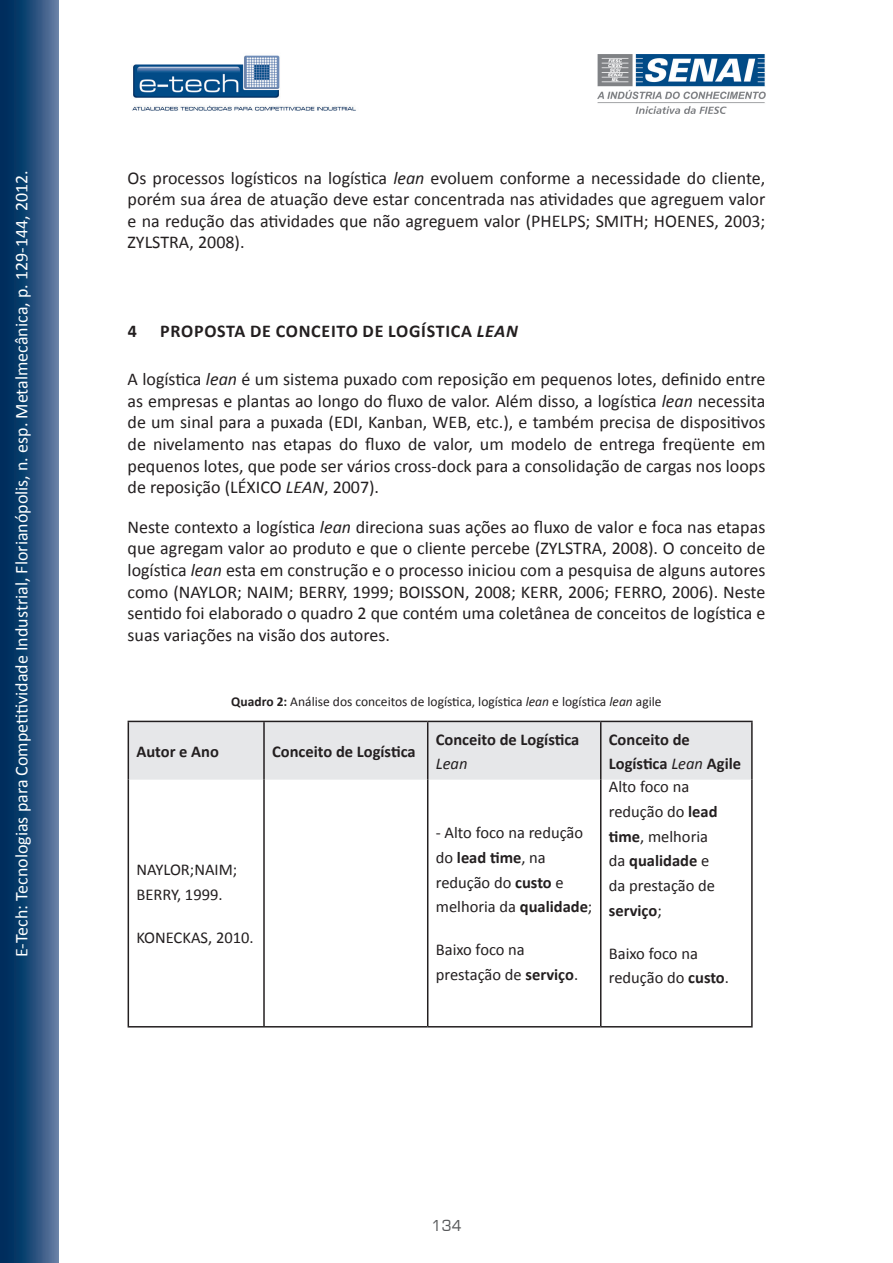
<style>
.page{position:relative;width:893px;height:1263px;background:#fff}
.page>*{position:absolute;margin:0;border:0;box-sizing:border-box;transform-origin:0 0}
.t1{font:18px/21.6px "Calibri";color:#231f20;text-align:justify}
.t2{font:18px "Calibri";color:#fff}
.Nível_01{font:700 18px "Calibri";letter-spacing:.04em;color:#231f20}
.corpo_tabela{font:16.5px/24.8px "Calibri";color:#231f20}
.corpo_tabela-2{font:700 16.5px/24.8px "Calibri";color:#231f20}
.t3{font:15px "Square 721 BT";color:#57585a}
.legenda_quadro{font:13.5px "Calibri";color:#231f20}
.s1{font-style:italic}
.s2{font-weight:700}
.s3{font-weight:400;font-style:italic}
</style>
<div class="page">
<svg style="left:0;top:0;width:58px;height:1263px;background:#214b78"></svg>
<img style="left:132px;top:55px;width:224px;height:56px">
<img style="left:597px;top:55px;width:168px;height:59px">
<div style="left:129px;top:722px;width:622px;height:58px;background:#e6e7e9"></div>
<hr style="left:128px;top:721px;width:136px;height:1px;background:#231f20">
<hr style="left:128px;top:722px;width:1px;height:58px;background:#231f20">
<hr style="left:264px;top:721px;width:164px;height:1px;background:#231f20">
<hr style="left:263px;top:722px;width:2px;height:58px;background:#231f20">
<hr style="left:428px;top:721px;width:173px;height:1px;background:#231f20">
<hr style="left:427px;top:722px;width:1px;height:58px;background:#231f20">
<hr style="left:601px;top:721px;width:152px;height:1px;background:#231f20">
<hr style="left:600px;top:722px;width:1px;height:58px;background:#231f20">
<hr style="left:751px;top:722px;width:2px;height:58px;background:#231f20">
<hr style="left:128px;top:780px;width:1px;height:246px;background:#231f20">
<hr style="left:263px;top:780px;width:2px;height:246px;background:#231f20">
<hr style="left:427px;top:780px;width:1px;height:246px;background:#231f20">
<hr style="left:600px;top:780px;width:1px;height:246px;background:#231f20">
<hr style="left:751px;top:780px;width:2px;height:246px;background:#231f20">
<hr style="left:128px;top:1026px;width:136px;height:1px;background:#231f20">
<hr style="left:264px;top:1026px;width:164px;height:1px;background:#231f20">
<hr style="left:428px;top:1026px;width:173px;height:1px;background:#231f20">
<hr style="left:601px;top:1026px;width:152px;height:1px;background:#231f20">
<p class="t2" style="left:10px;top:957px;width:788px;rotate:-90deg">E-Tech: Tecnologias para Competitividade Industrial, Florianópolis, n. esp. Metalmecânica, p. 129-144, 2012.</p>
<p class="t1" style="left:128px;top:167px;width:639px">Os processos logísticos na logística <span class="s1">lean</span> evoluem conforme a necessidade do cliente, porém sua área de atuação deve estar concentrada nas atividades que agreguem valor e na redução das atividades que não agreguem valor (PHELPS; SMITH; HOENES, 2003; ZYLSTRA, 2008).</p>
<p class="Nível_01" style="left:128px;top:319px;width:11px">4</p>
<p class="Nível_01" style="left:160px;top:319px;width:359px">PROPOSTA DE CONCEITO DE LOGÍSTICA <span class="s1">LEAN</span></p>
<p class="t1" style="left:128px;top:368px;width:639px">A logística <span class="s1">lean</span> é um sistema puxado com reposição em pequenos lotes, definido entre as empresas e plantas ao longo do fluxo de valor. Além disso, a logística <span class="s1">lean</span> necessita de um sinal para a puxada (EDI, Kanban, WEB, etc.), e também precisa de dispositivos de nivelamento nas etapas do fluxo de valor, um modelo de entrega freqüente em pequenos lotes, que pode ser vários cross-dock para a consolidação de cargas nos loops de reposição (LÉXICO <span class="s1">LEAN</span>, 2007).</p>
<p class="t1" style="left:128px;top:516px;width:639px">Neste contexto a logística <span class="s1">lean</span> direciona suas ações ao fluxo de valor e foca nas etapas que agregam valor ao produto e que o cliente percebe (ZYLSTRA, 2008). O conceito de logística <span class="s1">lean</span> esta em construção e o processo iniciou com a pesquisa de alguns autores como (NAYLOR; NAIM; BERRY, 1999; BOISSON, 2008; KERR, 2006; FERRO, 2006). Neste sentido foi elaborado o quadro 2 que contém uma coletânea de conceitos de logística e suas variações na visão dos autores.</p>
<p class="legenda_quadro" style="left:231px;top:693px;width:432px"><span class="s2">Quadro 2:</span> Análise dos conceitos de logística, logística <span class="s1">lean</span> e logística <span class="s1">lean</span> agile</p>
<p class="corpo_tabela-2" style="left:436px;top:727px;width:145px">Conceito de Logística<br><span class="s3">Lean</span></p>
<p class="corpo_tabela-2" style="left:609px;top:727px;width:134px">Conceito de<br>Logística <span class="s3">Lean</span> Agile</p>
<p class="corpo_tabela-2" style="left:136px;top:739px;width:84px">Autor e Ano</p>
<p class="corpo_tabela-2" style="left:272px;top:739px;width:145px">Conceito de Logística</p>
<p class="corpo_tabela" style="left:609px;top:774px;width:110px">Alto foco na redução do <span class="s2">lead time</span>, melhoria da <span class="s2">qualidade</span> e da prestação de <span class="s2">serviço</span>;</p>
<p class="corpo_tabela" style="left:609px;top:941px;width:122px">Baixo foco na redução do <span class="s2">custo</span>.</p>
<p class="corpo_tabela" style="left:436px;top:820px;width:158px">- Alto foco na redução do <span class="s2">lead time</span>, na redução do <span class="s2">custo</span> e melhoria da <span class="s2">qualidade</span>;</p>
<p class="corpo_tabela" style="left:436px;top:937px;width:144px">Baixo foco na prestação de <span class="s2">serviço</span>.</p>
<p class="corpo_tabela" style="left:136px;top:857px;width:102px">NAYLOR;NAIM;<br>BERRY, 1999.</p>
<p class="corpo_tabela" style="left:136px;top:925px;width:119px">KONECKAS, 2010.</p>
<p class="t3" style="left:431px;top:1216px;width:32px">134</p>
</div>
